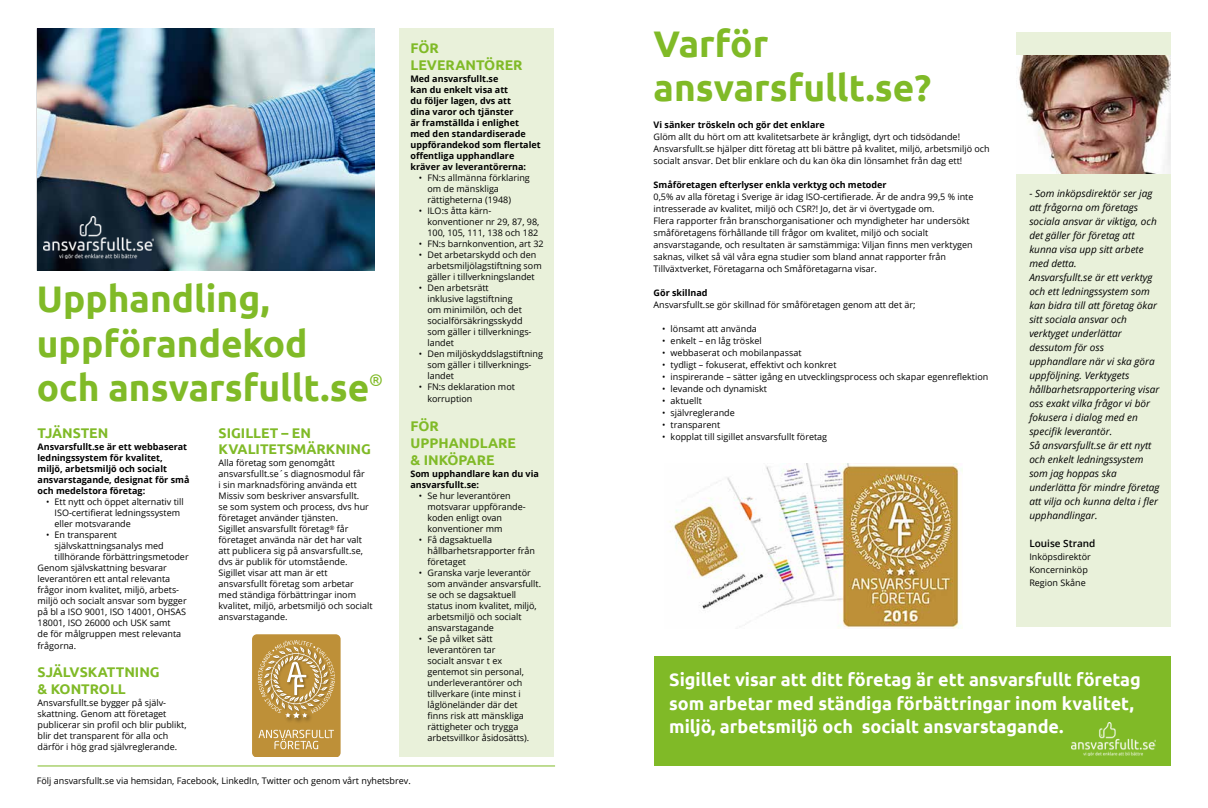
<style>
.page{position:relative;width:1208px;height:808px;background:#fff}
.page>*{position:absolute;margin:0;border:0;box-sizing:border-box;transform-origin:0 0}
.t1{font:700 37px/44.4px "Ubuntu";color:#80ba27}
.t2{font:700 18px/24px "Ubuntu";color:#fff}
.t3{font:700 14px/16.8px "Ubuntu";color:#80ba27}
.t4{font:italic 10px/14px "Open Sans";color:#000}
.t5{font:600 10px "Open Sans";color:#000}
.t6{font:9px/11px "Open Sans";color:#000}
.t7{font:700 9px/11px "Open Sans";color:#000}
</style>
<div class="page">
<div style="left:399px;top:28px;width:154px;height:729px;background:#e9f1da"></div>
<img style="left:669px;top:463px;width:293px;height:166px">
<div style="left:253px;top:635px;width:86px;height:121px;background:#be9038;border-radius:4px"></div>
<div style="left:252px;top:635px;width:88px;height:122px;border:2px solid #be9038;border-radius:4px"></div>
<svg style="left:253px;top:730px;width:87px;height:26px"></svg>
<img style="left:286px;top:718px;width:25px;height:4px">
<svg style="left:258px;top:640px;width:77px;height:78px"></svg>
<hr style="left:38px;top:765px;width:517px;height:1px;background:#80ba27">
<div style="left:1016px;top:32px;width:154px;height:594px;background:#e9f1da"></div>
<img style="left:1016px;top:56px;width:154px;height:118px">
<div style="left:654px;top:656px;width:516px;height:109px;background:#80ba27"></div>
<img style="left:1071px;top:723px;width:84px;height:32px">
<img style="left:38px;top:28px;width:336px;height:243px">
<img style="left:44px;top:216px;width:109px;height:43px">
<h1 class="t1" style="left:37px;top:276px;width:348px">Upphandling, uppförandekod<br>och ansvarsfullt.se<sup>®</sup></h1>
<h3 class="t3" style="left:38px;top:424px;width:72px">TJÄNSTEN</h3>
<p class="t7" style="left:38px;top:440px;width:153px">Ansvarsfullt.se är ett webbaserat ledningssystem för kvalitet, miljö, arbetsmiljö och socialt ansvarstagande, designat för små och medelstora företag:</p>
<p class="t6" style="left:55px;top:495px;width:131px;text-indent:-9px">• Ett nytt och öppet alternativ till<br>ISO-certifierat ledningssystem eller motsvarande</p>
<p class="t6" style="left:46px;top:528px;width:72px">• En transparent</p>
<p class="t6" style="left:55px;top:539px;width:111px">självskattningsanalys med</p>
<p class="t6" style="left:55px;top:550px;width:136px">tillhörande förbättringsmetoder</p>
<p class="t6" style="left:38px;top:561px;width:131px">Genom självskattning besvarar</p>
<p class="t6" style="left:38px;top:572px;width:134px">leverantören ett antal relevanta</p>
<p class="t6" style="left:38px;top:583px;width:143px">frågor inom kvalitet, miljö, arbets-</p>
<p class="t6" style="left:38px;top:594px;width:151px">miljö och socialt ansvar som bygger</p>
<p class="t6" style="left:38px;top:605px;width:150px">på bl a ISO 9001, ISO 14001, OHSAS</p>
<p class="t6" style="left:38px;top:616px;width:134px">18001, ISO 26000 och USK samt</p>
<p class="t6" style="left:38px;top:627px;width:145px">de för målgruppen mest relevanta</p>
<p class="t6" style="left:38px;top:639px;width:40px">frågorna.</p>
<h3 class="t3" style="left:38px;top:664px;width:124px">SJÄLVSKATTNING &amp; KONTROLL</h3>
<p class="t6" style="left:38px;top:697px;width:151px">Ansvarsfullt.se bygger på själv&shy;skattning. Genom att företaget publicerar sin profil och blir publikt, blir det transparent för alla och därför i hög grad självreglerande.</p>
<h3 class="t3" style="left:219px;top:424px;width:154px">SIGILLET – EN<br>KVALITETSMÄRKNING</h3>
<p class="t6" style="left:219px;top:457px;width:155px">Alla företag som genomgått ansvarsfullt.se´s diagnosmodul får<br>i sin marknadsföring använda ett<br>Missiv som beskriver ansvarsfullt.<br>se som system och process, dvs hur företaget använder tjänsten.<br>Sigillet ansvarsfullt företag<sup>®</sup> får företaget använda när det har valt att publicera sig på ansvarsfullt.se, dvs är publik för utomstående.<br>Sigillet visar att man är ett ansvarsfullt företag som arbetar med ständiga förbättringar inom kvalitet, miljö, arbetsmiljö och socialt ansvarstagande.</p>
<h3 class="t3" style="left:410px;top:40px;width:114px">FÖR<br>LEVERANTÖRER</h3>
<p class="t7" style="left:410px;top:73px;width:132px">Med ansvarsfullt.se<br>kan du enkelt visa att<br>du följer lagen, dvs att<br>dina varor och tjänster<br>är framställda i enlighet med den standardiserade uppförandekod som flertalet offentliga upphandlare kräver av leverantörerna:</p>
<p class="t6" style="left:427px;top:172px;width:104px;text-indent:-9px">• FN:s allmänna förklaring om de mänskliga rättigheterna (1948)</p>
<p class="t6" style="left:427px;top:205px;width:113px;text-indent:-9px">• ILO:s åtta kärn&shy;konventioner nr 29, 87, 98,<br>100, 105, 111, 138 och 182</p>
<p class="t6" style="left:419px;top:238px;width:126px">• FN:s barnkonvention, art 32</p>
<p class="t6" style="left:427px;top:249px;width:116px;text-indent:-9px">• Det arbetarskydd och den arbetsmiljölagstiftning som gäller i tillverkningslandet</p>
<p class="t6" style="left:427px;top:282px;width:106px;text-indent:-9px">• Den arbetsrätt<br>inklusive lagstiftning<br>om minimilön, och det socialförsäkringsskydd som gäller i tillverknings&shy;landet</p>
<p class="t6" style="left:427px;top:348px;width:117px;text-indent:-9px">• Den miljöskyddslagstiftning som gäller i tillverknings&shy;landet</p>
<p class="t6" style="left:427px;top:381px;width:89px;line-height:12px;text-indent:-9px">• FN:s deklaration mot korruption</p>
<h3 class="t3" style="left:410px;top:417px;width:107px">FÖR<br>UPPHANDLARE &amp; INKÖPARE</h3>
<p class="t7" style="left:410px;top:468px;width:130px">Som upphandlare kan du via ansvarsfullt.se:</p>
<p class="t6" style="left:427px;top:490px;width:100px;text-indent:-9px">• Se hur leverantören motsvarar uppförande&shy;koden enligt ovan konventioner mm</p>
<p class="t6" style="left:427px;top:534px;width:109px;text-indent:-9px">• Få dagsaktuella hållbarhetsrapporter från företaget</p>
<p class="t6" style="left:427px;top:567px;width:115px;text-indent:-9px">• Granska varje leverantör som använder ansvarsfullt. se och se dagsaktuell status inom kvalitet, miljö, arbetsmiljö och socialt ansvarstagande</p>
<p class="t6" style="left:427px;top:633px;width:103px;text-indent:-9px">• Se på vilket sätt leverantören tar<br>socialt ansvar t ex gentemot sin personal, underleverantörer och tillverkare (inte minst i låglöneländer där det finns risk att mänskliga rättigheter och trygga arbetsvillkor åsidosätts).</p>
<p class="t6" style="left:37px;top:775px;width:375px">Följ ansvarsfullt.se via hemsidan, Facebook, LinkedIn, Twitter och genom vårt nyhetsbrev.</p>
<h1 class="t1" style="left:653px;top:21px;width:279px">Varför ansvarsfullt.se?</h1>
<p class="t7" style="left:653px;top:119px;width:173px">Vi sänker tröskeln och gör det enklare</p>
<p class="t6" style="left:653px;top:130px;width:337px;line-height:12px">Glöm allt du hört om att kvalitetsarbete är krångligt, dyrt och tidsödande!<br>Ansvarsfullt.se hjälper ditt företag att bli bättre på kvalitet, miljö, arbetsmiljö och socialt ansvar. Det blir enklare och du kan öka din lönsamhet från dag ett!</p>
<p class="t7" style="left:653px;top:179px;width:234px">Småföretagen efterlyser enkla verktyg och metoder</p>
<p class="t6" style="left:653px;top:190px;width:321px;line-height:12px">0,5% av alla företag i Sverige är idag ISO-certifierade. Är de andra 99,5 % inte intresserade av kvalitet, miljö och CSR?! Jo, det är vi övertygade om.<br>Flera rapporter från branschorganisationer och myndigheter har undersökt småföretagens förhållande till frågor om kvalitet, miljö och socialt ansvarstagande, och resultaten är samstämmiga: Viljan finns men verktygen saknas, vilket så väl våra egna studier som bland annat rapporter från Tillväxtverket, Företagarna och Småföretagarna visar.</p>
<p class="t7" style="left:653px;top:287px;width:55px">Gör skillnad</p>
<p class="t6" style="left:653px;top:299px;width:263px">Ansvarsfullt.se gör skillnad för småföretagen genom att det är;</p>
<p class="t6" style="left:662px;top:323px;width:96px">• lönsamt att använda</p>
<p class="t6" style="left:662px;top:335px;width:101px">• enkelt – en låg tröskel</p>
<p class="t6" style="left:662px;top:347px;width:141px">• webbaserat och mobilanpassat</p>
<p class="t6" style="left:662px;top:359px;width:176px">• tydligt – fokuserat, effektivt och konkret</p>
<p class="t6" style="left:662px;top:371px;width:328px">• inspirerande – sätter igång en utvecklingsprocess och skapar egenreflektion</p>
<p class="t6" style="left:662px;top:383px;width:106px">• levande och dynamiskt</p>
<p class="t6" style="left:662px;top:395px;width:41px">• aktuellt</p>
<p class="t6" style="left:662px;top:407px;width:74px">• självreglerande</p>
<p class="t6" style="left:662px;top:419px;width:60px">• transparent</p>
<p class="t6" style="left:662px;top:431px;width:167px">• kopplat till sigillet ansvarsfullt företag</p>
<p class="t4" style="left:1029px;top:186px;width:132px">- Som inköpsdirektör ser jag att frågorna om företags sociala ansvar är viktiga, och det gäller för företag att kunna visa upp sitt arbete med detta.<br>Ansvarsfullt.se är ett verktyg och ett ledningssystem som kan bidra till att företag ökar sitt sociala ansvar och verktyget underlättar dessutom för oss upphandlare när vi ska göra uppföljning. Verktygets hållbarhetsrapportering visar oss exakt vilka frågor vi bör fokusera i dialog med en specifik leverantör.<br>Så ansvarsfullt.se är ett nytt och enkelt ledningssystem som jag hoppas ska underlätta för mindre företag att vilja och kunna delta i fler upphandlingar.</p>
<p class="t5" style="left:1029px;top:537px;width:68px">Louise Strand</p>
<p class="t6" style="left:1029px;top:550px;width:63px;line-height:13px">Inköpsdirektör<br>Koncerninköp<br>Region Skåne</p>
<h2 class="t2" style="left:669px;top:667px;width:473px">Sigillet visar att ditt företag är ett ansvarsfullt företag som arbetar med ständiga förbättringar inom kvalitet, miljö, arbetsmiljö och socialt ansvarstagande.</h2>
</div>
